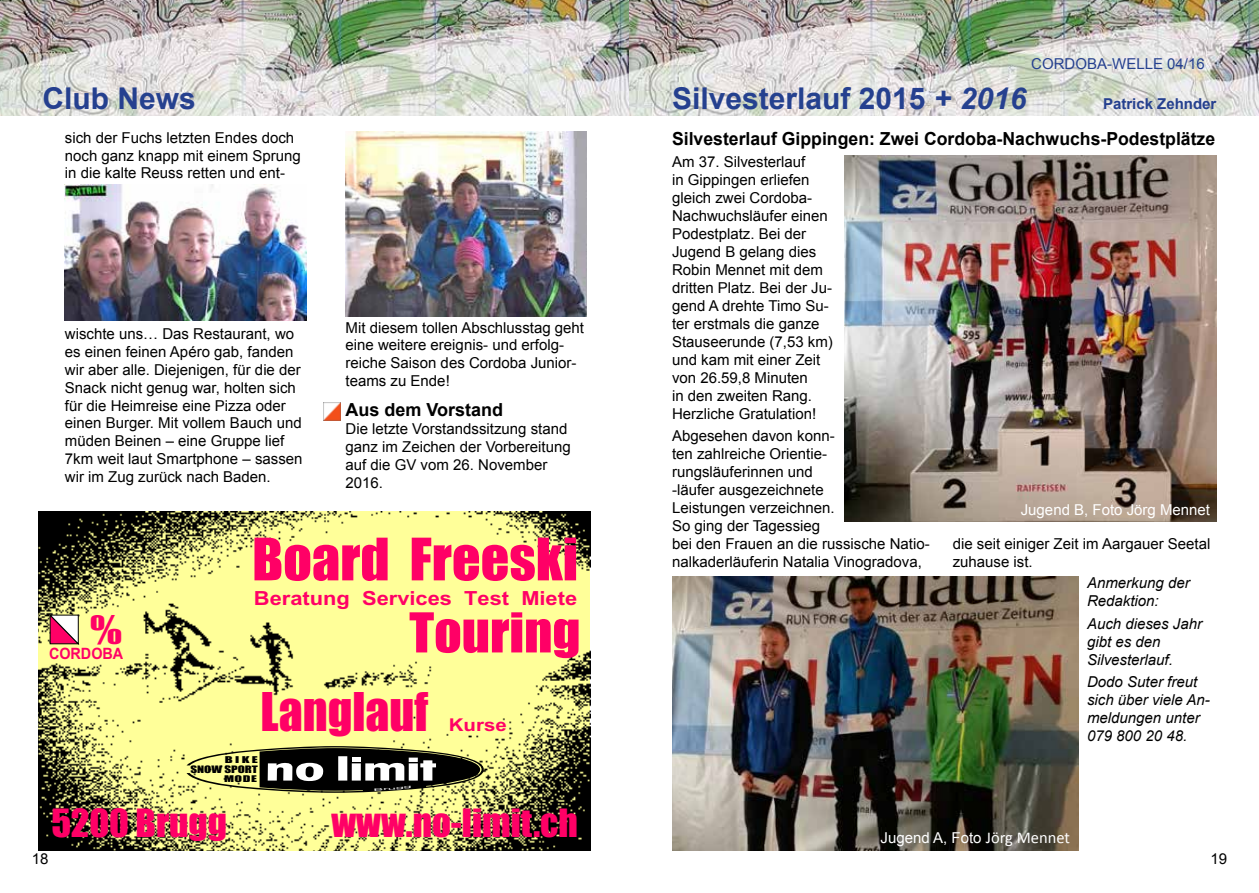
<style>
.page{position:relative;width:1259px;height:893px;background:#fff}
.page>*{position:absolute;margin:0;border:0;box-sizing:border-box;transform-origin:0 0}
.t1{font:54px "Impact";color:#f06;scale:1.04 1}
.t2{font:50.7px "Impact";color:#f06;scale:1.07 1}
.t3{font:49.35px "Impact";color:#f06}
.t4{font:36px "Impact";color:#f06}
.t5{font:36px "Impact";color:#f06;scale:1.28 1}
.t6{font:700 30px "Arial";color:#25408f}
.t7{font:700 29.85px "Browallia New";color:#f06;scale:1.12 1}
.t8{font:700 27px "Browallia New";color:#f06;scale:1.16 1}
.t9{font:700 24px "Browallia New";color:#f06;scale:.92 1}
.t10{font:700 18px "Arial";color:#000}
.t11{font:15px/18px "Arial";color:#000}
.t12{font:italic 15px/18px "Arial";color:#000}
.t13{font:15px "Arial";color:#fff}
.t14{font:15px "Arial";color:#25408f}
.t15{font:700 15px "Arial";color:#25408f}
.t16{font:9.45px "Impact";color:#000;scale:1.38 1}
.t17{font:8.7px "Impact";color:#000;scale:1.67 1}
.t18{font:8.55px "Impact";color:#000;scale:1.65 1}
.t19{font:3.3px "Arial";color:#fff;scale:4.32 1}
.s1{font-style:italic}
.s2{font-family:"Calibri";font-size:16.5px}
</style>
<div class="page">
<img style="left:0;top:0;width:1259px;height:116px">
<img style="left:38px;top:511px;width:552px;height:339px">
<svg style="left:186px;top:746px;width:298px;height:47px;background:#80805b"></svg>
<svg style="left:49px;top:613px;width:30px;height:31px"></svg>
<img style="left:65px;top:185px;width:241px;height:136px">
<img style="left:345px;top:132px;width:242px;height:185px">
<img style="left:323px;top:403px;width:18px;height:17px">
<img style="left:844px;top:156px;width:372px;height:366px">
<img style="left:672px;top:577px;width:406px;height:274px">
<p class="t14" style="left:1031px;top:54px;width:175px">CORDOBA-WELLE 04/16</p>
<h3 class="t6" style="left:43px;top:78px;width:155px">Club News</h3>
<h3 class="t6" style="left:672px;top:78px;width:356px">Silvesterlauf 2015 <span class="s1">+ 2016</span></h3>
<p class="t15" style="left:1103px;top:94px;width:115px">Patrick Zehnder</p>
<p class="t11" style="left:65px;top:129px;width:237px">sich der Fuchs letzten Endes doch noch ganz knapp mit einem Sprung in die kalte Reuss retten und ent-</p>
<p class="t11" style="left:65px;top:325px;width:239px">wischte uns… Das Restaurant, wo es einen feinen Apéro gab, fanden wir aber alle. Diejenigen, für die der<br>Snack nicht genug war, holten sich für die Heimreise eine Pizza oder einen Burger. Mit vollem Bauch und müden Beinen – eine Gruppe lief<br>7km weit laut Smartphone – sassen wir im Zug zurück nach Baden.</p>
<p class="t11" style="left:345px;top:319px;width:240px">Mit diesem tollen Abschlusstag geht eine weitere ereignis- und erfolg&shy;reiche Saison des Cordoba Junior&shy;teams zu Ende!</p>
<p class="t10" style="left:345px;top:398px;width:159px">Aus dem Vorstand</p>
<p class="t11" style="left:345px;top:420px;width:227px">Die letzte Vorstandssitzung stand ganz im Zeichen der Vorbereitung auf die GV vom 26. November<br>2016.</p>
<h1 class="t1" style="left:252px;top:517px;width:315px">Board Freeski</h1>
<h3 class="t7" style="left:254px;top:579px;width:290px">Beratung Services Test Miete</h3>
<h3 class="t5" style="left:90px;top:602px;width:26px">%</h3>
<h2 class="t2" style="left:409px;top:593px;width:162px">Touring</h2>
<h3 class="t9" style="left:49px;top:638px;width:82px">CORDOBA</h3>
<h3 class="t3" style="left:260px;top:674px;width:169px">Langlauf</h3>
<p class="t17" style="left:225px;top:753px;width:21px">BIKE</p>
<p class="t16" style="left:190px;top:762px;width:50px">SNOW SPORT</p>
<p class="t18" style="left:224px;top:772px;width:21px">MODE</p>
<p class="t19" style="left:374px;top:787px;width:10px;rotate:-5deg">Brugg</p>
<h3 class="t8" style="left:449px;top:707px;width:51px">Kurse</h3>
<h3 class="t4" style="left:52px;top:795px;width:177px">5200 Brugg</h3>
<h3 class="t4" style="left:331px;top:795px;width:248px">www.no-limit.ch</h3>
<p class="t10" style="left:672px;top:127px;width:545px">Silvesterlauf Gippingen: Zwei Cordoba-Nachwuchs-Podestplätze</p>
<p class="t11" style="left:672px;top:153px;width:162px">Am 37. Silvesterlauf<br>in Gippingen erliefen gleich zwei Cordoba-<br>Nachwuchsläufer einen<br>Podestplatz. Bei der<br>Jugend B gelang dies<br>Robin Mennet mit dem dritten Platz. Bei der Ju&shy;gend A drehte Timo Su&shy;ter erstmals die ganze<br>Stauseerunde (7,53 km) und kam mit einer Zeit von 26.59,8 Minuten<br>in den zweiten Rang.<br>Herzliche Gratulation!</p>
<p class="t11" style="left:672px;top:427px;width:259px">Abgesehen davon konn-<br>ten zahlreiche Orientie&shy;rungsläuferinnen und<br>-läufer ausgezeichnete<br>Leistungen verzeichnen.<br>So ging der Tagessieg<br>bei den Frauen an die russische Natio&shy;nalkaderläuferin Natalia Vinogradova,</p>
<p class="t13" style="left:1020px;top:500px;width:191px">Jugend B, Foto Jörg Mennet</p>
<p class="t11" style="left:952px;top:535px;width:259px">die seit einiger Zeit im Aargauer Seetal zuhause ist.</p>
<p class="t12" style="left:1087px;top:574px;width:104px">Anmerkung der<br>Redaktion:</p>
<p class="t12" style="left:1087px;top:615px;width:117px">Auch dieses Jahr gibt es den<br>Silvesterlauf.</p>
<p class="t12" style="left:1087px;top:673px;width:124px">Dodo Suter freut sich über viele An&shy;meldungen unter<br>079 800 20 48.</p>
<p class="t13" style="left:880px;top:827px;width:191px">Jugend A, Foto <span class="s2">Jörg Mennet</span></p>
<p class="t11" style="left:32px;top:849px;width:18px">18</p>
<p class="t11" style="left:1210px;top:849px;width:18px">19</p>
</div>
